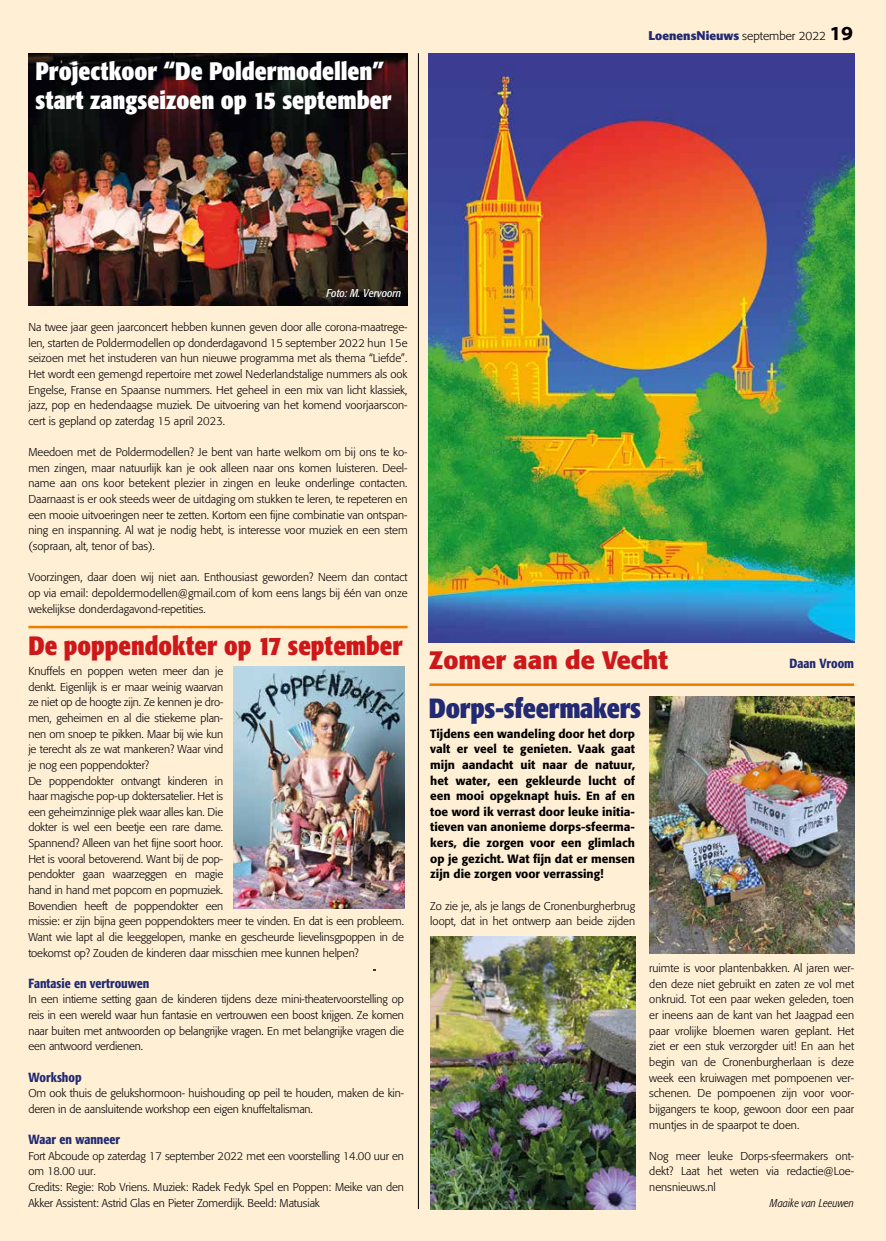
<style>
.page{position:relative;width:886px;height:1241px;background:#fff}
.page>*{position:absolute;margin:0;border:0;box-sizing:border-box;transform-origin:0 0}
.t1{font:700 condensed 27.5px "Formata";letter-spacing:-.01em;color:#212a72}
.t2{font:700 condensed 26.25px "Formata";color:#cd1719}
.t3{font:700 condensed 25px/28.8px "Formata";color:#fff}
.t4{font:700 25px "Formata";color:#cd1719}
.t5{font:500 condensed 13.12px "Formata";color:#212a72}
.t6{font:500 11.88px/15.6px "Formata";color:#000;text-align:justify}
.t7{font:300 11.88px "Formata";color:#000}
.t8{font:300 11.25px/15.6px "Formata";letter-spacing:-.01em;color:#000;text-align:justify}
.t9{font:italic 300 condensed 11.25px "Formata";color:#000}
.t10{font:italic condensed 11.25px "Formata";color:#fff}
.s1{font-weight:700;font-size:12.5px;color:#212a72}
.s2{font-weight:700;color:#212a72}
.s3{font-family:"Myriad Pro";font-weight:700;font-stretch:semi-expanded;font-size:20px}
</style>
<div class="page">
<div style="left:0;top:0;width:886px;height:1240px;background:#ffefd5"></div>
<img style="left:429px;top:53px;width:425px;height:589px">
<img style="left:28px;top:53px;width:379px;height:253px">
<hr style="left:418px;top:53px;width:1px;height:1155px;background:#000">
<hr style="left:28px;top:625px;width:379px;height:3px;background:#ef7d00">
<img style="left:649px;top:696px;width:205px;height:257px">
<img style="left:430px;top:936px;width:205px;height:272px">
<hr style="left:429px;top:683px;width:425px;height:2px;background:#ef7d00">
<img style="left:234px;top:666px;width:170px;height:241px">
<h3 class="t3" style="left:35px;top:57px;width:358px">Projectkoor “De Poldermodellen” start zangseizoen op 15 september</h3>
<p class="t7" style="left:649px;top:29px;width:205px"><span class="s1">L</span><span class="s2">oenens</span><span class="s1">N</span><span class="s2">ieuws</span> september 2022 <span class="s3">19</span></p>
<p class="t10" style="left:327px;top:287px;width:76px">Foto: M. Vervoorn</p>
<p class="t8" style="left:28px;top:319px;width:381px">Na twee jaar geen jaarconcert hebben kunnen geven door alle corona-maatrege&shy;len, starten de Poldermodellen op donderdagavond 15 september 2022 hun 15e seizoen met het instuderen van hun nieuwe programma met als thema “Liefde”.<br>Het wordt een gemengd repertoire met zowel Nederlandstalige nummers als ook Engelse, Franse en Spaanse nummers. Het geheel in een mix van licht klassiek, jazz, pop en hedendaagse muziek. De uitvoering van het komend voorjaarscon&shy;cert is gepland op zaterdag 15 april 2023.</p>
<p class="t8" style="left:28px;top:444px;width:381px">Meedoen met de Poldermodellen? Je bent van harte welkom om bij ons te ko&shy;men zingen, maar natuurlijk kan je ook alleen naar ons komen luisteren. Deel&shy;name aan ons koor betekent plezier in zingen en leuke onderlinge contacten.<br>Daarnaast is er ook steeds weer de uitdaging om stukken te leren, te repeteren en een mooie uitvoeringen neer te zetten. Kortom een fijne combinatie van ontspan&shy;ning en inspanning. Al wat je nodig hebt, is interesse voor muziek en een stem (sopraan, alt, tenor of bas).</p>
<p class="t8" style="left:28px;top:569px;width:381px">Voorzingen, daar doen wij niet aan. Enthousiast geworden? Neem dan contact op via email: depoldermodellen@gmail.com of kom eens langs bij één van onze wekelijkse donderdagavond-repetities.</p>
<h2 class="t2" style="left:28px;top:629px;width:376px">De poppendokter op 17 september</h2>
<p class="t8" style="left:28px;top:663px;width:377px;text-align:left">Knuffels en poppen weten meer dan je<br>denkt. Eigenlijk is er maar weinig waarvan<br>ze niet op de hoogte zijn. Ze kennen je dro-<br>men, geheimen en al die stiekeme plan-<br>nen om snoep te pikken. Maar bij wie kun<br>je terecht als ze wat mankeren? Waar vind<br>je nog een poppendokter?<br>De poppendokter ontvangt kinderen in<br>haar magische pop-up doktersatelier. Het is<br>een geheimzinnige plek waar alles kan. Die<br>dokter is wel een beetje een rare dame.<br>Spannend? Alleen van het fijne soort hoor.<br>Het is vooral betoverend. Want bij de pop-<br>pendokter gaan waarzeggen en magie<br>hand in hand met popcorn en popmuziek.<br>Bovendien heeft de poppendokter een<br>missie: er zijn bijna geen poppendokters meer te vinden. En dat is een probleem.<br>Want wie lapt al die leeggelopen, manke en gescheurde lievelinsgpoppen in de toekomst op? Zouden de kinderen daar misschien mee kunnen helpen?</p>
<p class="t5" style="left:28px;top:974px;width:123px">Fantasie en vertrouwen</p>
<p class="t8" style="left:28px;top:991px;width:377px">In een intieme setting gaan de kinderen tijdens deze mini-theatervoorstelling op reis in een wereld waar hun fantasie en vertrouwen een boost krijgen. Ze komen naar buiten met antwoorden op belangrijke vragen. En met belangrijke vragen die een antwoord verdienen.</p>
<p class="t5" style="left:28px;top:1068px;width:55px">Workshop</p>
<p class="t8" style="left:28px;top:1085px;width:377px">Om ook thuis de gelukshormoon- huishouding op peil te houden, maken de kin&shy;deren in de aansluitende workshop een eigen knuffeltalisman.</p>
<p class="t5" style="left:28px;top:1131px;width:93px">Waar en wanneer</p>
<p class="t8" style="left:28px;top:1147px;width:377px;text-align:left">Fort Abcoude op zaterdag 17 september 2022 met een voorstelling 14.00 uur en om 18.00 uur.<br>Credits: Regie: Rob Vriens. Muziek: Radek Fedyk Spel en Poppen: Meike van den Akker Assistent: Astrid Glas en Pieter Zomerdijk. Beeld: Matusiak</p>
<h3 class="t4" style="left:429px;top:644px;width:241px">Zomer aan de Vecht</h3>
<p class="t5" style="left:789px;top:655px;width:66px">Daan Vroom</p>
<h1 class="t1" style="left:429px;top:690px;width:214px">Dorps-sfeermakers</h1>
<p class="t6" style="left:430px;top:725px;width:206px">Tijdens een wandeling door het dorp valt er veel te genieten. Vaak gaat mijn aandacht uit naar de natuur, het water, een gekleurde lucht of een mooi opgeknapt huis. En af en toe word ik verrast door leuke initia&shy;tieven van anonieme dorps-sfeerma&shy;kers, die zorgen voor een glimlach op je gezicht. Wat fijn dat er mensen zijn die zorgen voor verrassing!</p>
<p class="t8" style="left:430px;top:897px;width:206px">Zo zie je, als je langs de Cronenburgherbrug loopt, dat in het ontwerp aan beide zijden</p>
<p class="t8" style="left:649px;top:960px;width:206px">ruimte is voor plantenbakken. Al jaren wer&shy;den deze niet gebruikt en zaten ze vol met onkruid. Tot een paar weken geleden, toen er ineens aan de kant van het Jaagpad een paar vrolijke bloemen waren geplant. Het ziet er een stuk verzorgder uit! En aan het begin van de Cronenburgherlaan is deze week een kruiwagen met pompoenen ver&shy;schenen. De pompoenen zijn voor voor&shy;bijgangers te koop, gewoon door een paar muntjes in de spaarpot te doen.</p>
<p class="t8" style="left:649px;top:1147px;width:206px">Nog meer leuke Dorps-sfeermakers ont&shy;dekt? Laat het weten via redactie@Loe&shy;nensnieuws.nl</p>
<p class="t9" style="left:770px;top:1196px;width:86px">Maaike van Leeuwen</p>
</div>
